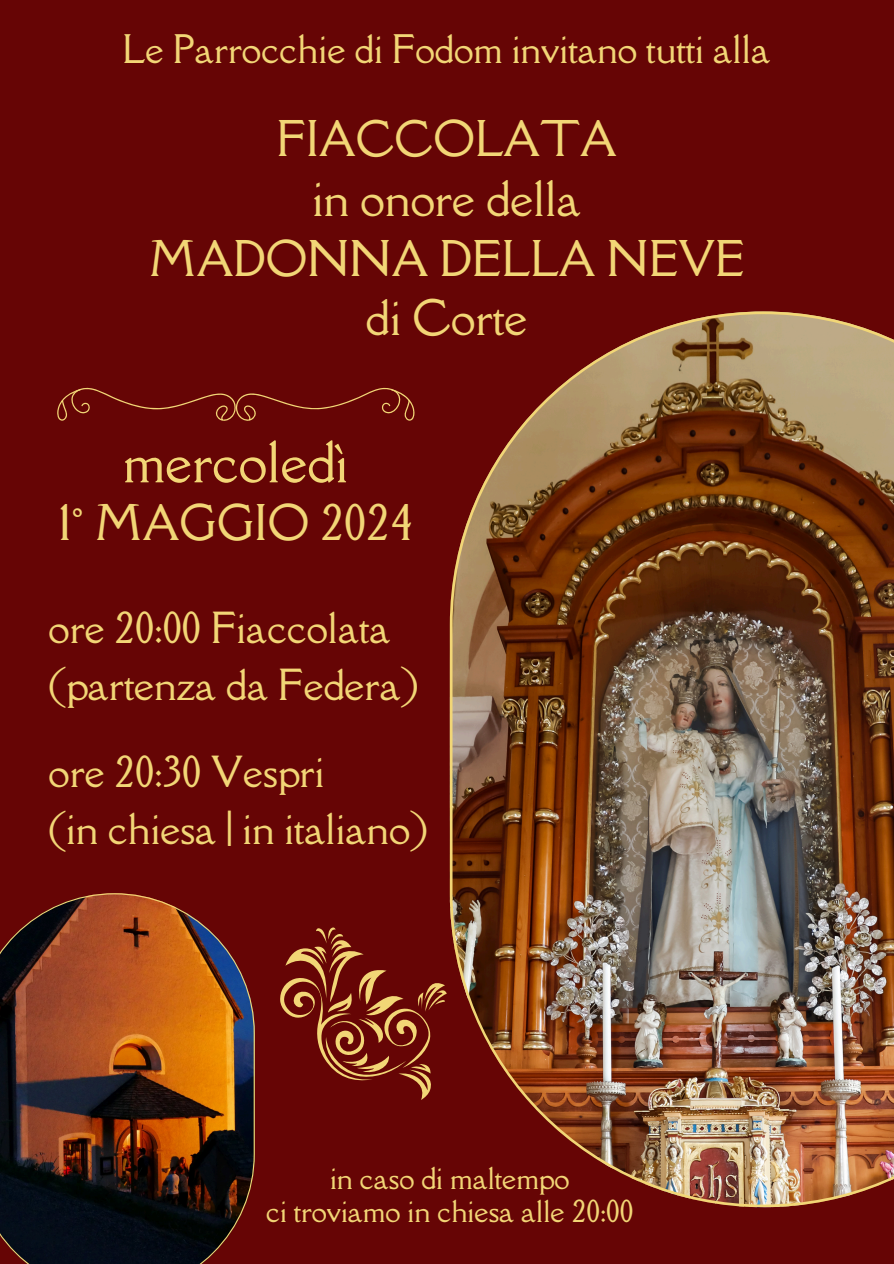
<style>
.page{position:relative;width:894px;height:1264px;background:#fff}
.page>*{position:absolute;margin:0;border:0;box-sizing:border-box;transform-origin:0 0}
.t1{font:52.5px "Della Respira";color:#f2d676}
.t2{font:45px/59.7px "Della Respira";color:#f2d676;text-align:center}
.t3{font:39.15px/57px "Della Respira";color:#f2d676}
.t4{font:36px "Della Respira";color:#f2d676}
.t5{font:27.9px "Della Respira";color:#f2d676}
</style>
<div class="page">
<div style="left:0;top:0;width:893px;height:1263px;background:#660505"></div>
<img style="left:449px;top:311px;width:444px;height:896px">
<img style="left:0;top:893px;width:255px;height:370px">
<svg style="left:57px;top:387px;width:357px;height:34px"></svg>
<svg style="left:280px;top:927px;width:166px;height:172px"></svg>
<p class="t4" style="left:122px;top:24px;width:649px">Le Parrocchie di Fodom invitano tutti alla</p>
<p class="t2" style="left:148px;top:109px;width:597px">FIACCOLATA<br>in onore della<br>MADONNA DELLA NEVE di Corte</p>
<h2 class="t1" style="left:123px;top:426px;width:227px">mercoledì</h2>
<h2 class="t2" style="left:59px;top:492px;width:355px">1° MAGGIO 2024</h2>
<h3 class="t3" style="left:48px;top:599px;width:371px">ore 20:00 Fiaccolata (partenza da Federa)</h3>
<h3 class="t3" style="left:48px;top:743px;width:380px">ore 20:30 Vespri<br>(in chiesa | in italiano)</h3>
<p class="t5" style="left:330px;top:1159px;width:241px">in caso di maltempo</p>
<p class="t5" style="left:266px;top:1192px;width:368px">ci troviamo in chiesa alle 20:00</p>
</div>
